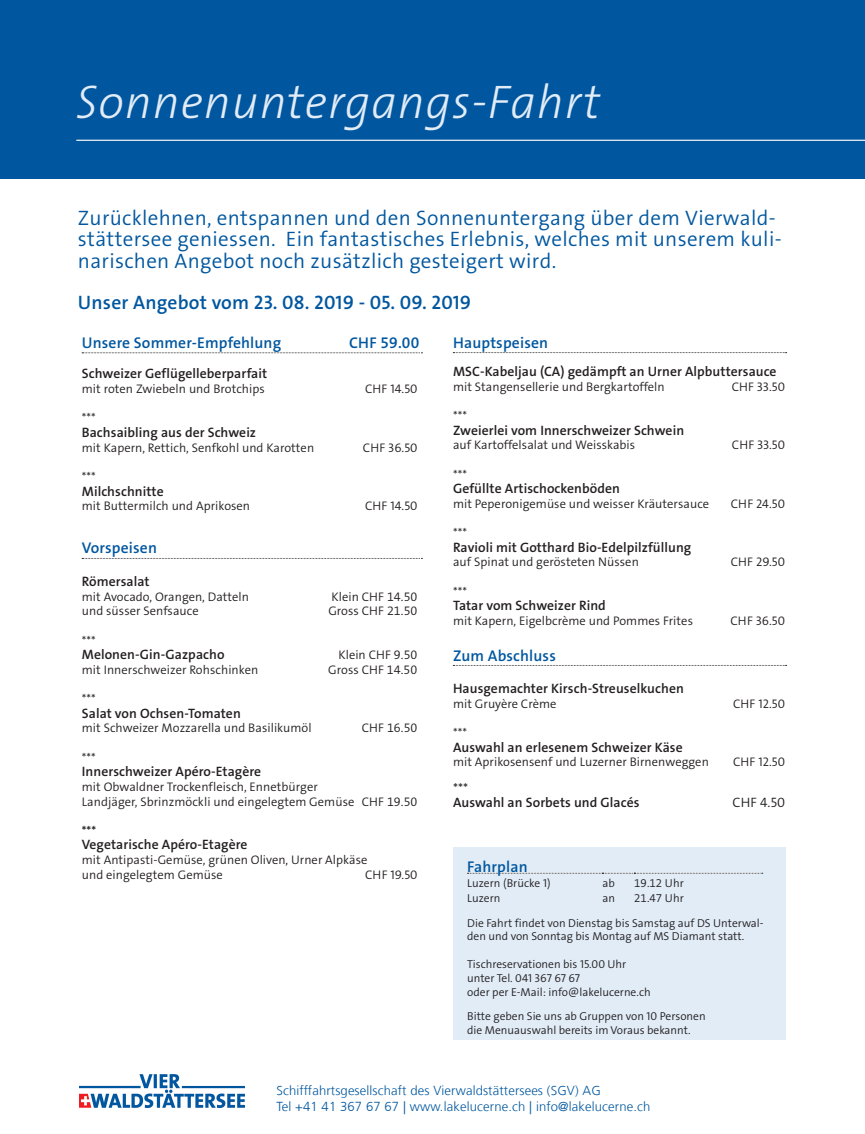
<style>
.page{position:relative;width:865px;height:1134px;background:#fff}
.page>*{position:absolute;margin:0;border:0;box-sizing:border-box;transform-origin:0 0}
.t1{font:italic 300 47.5px "The Sans Os F";letter-spacing:.02em;color:#e1ecf7}
.t2{font:300 21px/21.4px "The Sans Os F";letter-spacing:.015em;color:#01579f}
.t3{font:600 19.5px "The Sans Os F";letter-spacing:.01em;color:#01579f}
.t4{font:600 15.6px "The Sans Os F";letter-spacing:.01em;color:#01579f}
.t5{font:600 13.65px "The Sans Os F";letter-spacing:.005em;color:#231f20}
.t6{font:300 13.65px "The Sans Os F";color:#231f20}
.t7{font:300 13.05px/15.7px "Frutiger LT Com";letter-spacing:.01em;color:#01579f}
.t8{font:300 12.5px/14.7px "The Sans Os F";letter-spacing:.005em;color:#231f20}
.t9{font:600 12.5px "The Sans Os F";color:#231f20}
.t10{font:300 11.5px/13.8px "The Sans Os F";color:#231f20}
</style>
<div class="page">
<div style="left:453px;top:848px;width:333px;height:192px;background:#e1ecf7"></div>
<svg style="left:467px;top:873px;width:295px;height:1px"></svg>
<div style="left:0;top:0;width:865px;height:178px;background:#01579f"></div>
<hr style="left:76px;top:140px;width:789px;height:1px;background:#fff">
<img style="left:80px;top:1074px;width:164px;height:33px">
<svg style="left:82px;top:353px;width:340px;height:1px"></svg>
<svg style="left:82px;top:558px;width:340px;height:1px"></svg>
<svg style="left:453px;top:352px;width:333px;height:1px"></svg>
<svg style="left:453px;top:665px;width:333px;height:1px"></svg>
<h1 class="t1" style="left:76px;top:72px;width:525px">Sonnenuntergangs-Fahrt</h1>
<h2 class="t2" style="left:78px;top:207px;width:705px">Zurücklehnen, entspannen und den Sonnenuntergang über dem Vierwald&shy;stättersee geniessen. Ein fantastisches Erlebnis, welches mit unserem kuli&shy;narischen Angebot noch zusätzlich gesteigert wird.</h2>
<h3 class="t3" style="left:78px;top:290px;width:395px">Unser Angebot vom 23. 08. 2019 - 05. 09. 2019</h3>
<p class="t4" style="left:82px;top:332px;width:201px">Unsere Sommer-Empfehlung</p>
<p class="t4" style="left:349px;top:332px;width:72px">CHF 59.00</p>
<p class="t5" style="left:82px;top:365px;width:187px">Schweizer Geflügelleberparfait</p>
<p class="t8" style="left:82px;top:382px;width:184px">mit roten Zwiebeln und Brotchips</p>
<p class="t8" style="left:365px;top:382px;width:54px">CHF 14.50</p>
<p class="t8" style="left:82px;top:411px;width:15px">***</p>
<p class="t5" style="left:82px;top:424px;width:176px">Bachsaibling aus der Schweiz</p>
<p class="t8" style="left:82px;top:440px;width:234px">mit Kapern, Rettich, Senfkohl und Karotten</p>
<p class="t8" style="left:363px;top:440px;width:56px">CHF 36.50</p>
<p class="t8" style="left:82px;top:469px;width:15px">***</p>
<p class="t5" style="left:82px;top:482px;width:83px">Milchschnitte</p>
<p class="t8" style="left:82px;top:499px;width:170px">mit Buttermilch und Aprikosen</p>
<p class="t8" style="left:365px;top:499px;width:54px">CHF 14.50</p>
<p class="t4" style="left:82px;top:538px;width:77px">Vorspeisen</p>
<p class="t5" style="left:82px;top:572px;width:69px">Römersalat</p>
<p class="t8" style="left:82px;top:589px;width:169px">mit Avocado, Orangen, Datteln</p>
<p class="t8" style="left:331px;top:589px;width:88px">Klein CHF 14.50</p>
<p class="t8" style="left:82px;top:604px;width:118px">und süsser Senfsauce</p>
<p class="t8" style="left:328px;top:604px;width:91px">Gross CHF 21.50</p>
<p class="t8" style="left:82px;top:633px;width:15px">***</p>
<p class="t5" style="left:82px;top:646px;width:144px">Melonen-Gin-Gazpacho</p>
<p class="t8" style="left:338px;top:648px;width:81px">Klein CHF 9.50</p>
<p class="t8" style="left:82px;top:662px;width:178px">mit Innerschweizer Rohschinken</p>
<p class="t8" style="left:328px;top:662px;width:91px">Gross CHF 14.50</p>
<p class="t8" style="left:82px;top:692px;width:15px">***</p>
<p class="t5" style="left:82px;top:704px;width:160px">Salat von Ochsen-Tomaten</p>
<p class="t8" style="left:82px;top:721px;width:231px">mit Schweizer Mozzarella und Basilikumöl</p>
<p class="t8" style="left:362px;top:721px;width:57px">CHF 16.50</p>
<p class="t8" style="left:82px;top:750px;width:15px">***</p>
<p class="t5" style="left:82px;top:763px;width:181px">Innerschweizer Apéro-Etagère</p>
<p class="t8" style="left:82px;top:779px;width:337px">mit Obwaldner Trockenfleisch, Ennetbürger<br>Landjäger, Sbrinzmöckli und eingelegtem Gemüse CHF 19.50</p>
<p class="t9" style="left:82px;top:822px;width:16px">***</p>
<p class="t5" style="left:82px;top:836px;width:167px">Vegetarische Apéro-Etagère</p>
<p class="t8" style="left:82px;top:853px;width:287px">mit Antipasti-Gemüse, grünen Oliven, Urner Alpkäse und eingelegtem Gemüse</p>
<p class="t8" style="left:365px;top:867px;width:54px">CHF 19.50</p>
<p class="t4" style="left:453px;top:332px;width:97px">Hauptspeisen</p>
<p class="t5" style="left:453px;top:363px;width:325px">MSC-Kabeljau (CA) gedämpft an Urner Alpbuttersauce</p>
<p class="t8" style="left:453px;top:379px;width:213px">mit Stangensellerie und Bergkartoffeln</p>
<p class="t8" style="left:731px;top:379px;width:55px">CHF 33.50</p>
<p class="t8" style="left:453px;top:408px;width:15px">***</p>
<p class="t5" style="left:453px;top:421px;width:233px">Zweierlei vom Innerschweizer Schwein</p>
<p class="t8" style="left:453px;top:438px;width:184px">auf Kartoffelsalat und Weisskabis</p>
<p class="t8" style="left:732px;top:438px;width:55px">CHF 33.50</p>
<p class="t8" style="left:453px;top:467px;width:15px">***</p>
<p class="t5" style="left:453px;top:480px;width:168px">Gefüllte Artischockenböden</p>
<p class="t8" style="left:453px;top:496px;width:258px">mit Peperonigemüse und weisser Kräutersauce</p>
<p class="t8" style="left:731px;top:496px;width:56px">CHF 24.50</p>
<p class="t8" style="left:453px;top:526px;width:15px">***</p>
<p class="t5" style="left:453px;top:538px;width:240px">Ravioli mit Gotthard Bio-Edelpilzfüllung</p>
<p class="t8" style="left:453px;top:555px;width:187px">auf Spinat und gerösteten Nüssen</p>
<p class="t8" style="left:730px;top:555px;width:56px">CHF 29.50</p>
<p class="t8" style="left:453px;top:584px;width:15px">***</p>
<p class="t5" style="left:453px;top:597px;width:154px">Tatar vom Schweizer Rind</p>
<p class="t8" style="left:453px;top:613px;width:241px">mit Kapern, Eigelbcrème und Pommes Frites</p>
<p class="t8" style="left:730px;top:613px;width:56px">CHF 36.50</p>
<p class="t4" style="left:453px;top:645px;width:104px">Zum Abschluss</p>
<p class="t5" style="left:453px;top:679px;width:232px">Hausgemachter Kirsch-Streuselkuchen</p>
<p class="t8" style="left:453px;top:696px;width:105px">mit Gruyère Crème</p>
<p class="t8" style="left:733px;top:696px;width:53px">CHF 12.50</p>
<p class="t8" style="left:453px;top:725px;width:15px">***</p>
<p class="t5" style="left:453px;top:738px;width:231px">Auswahl an erlesenem Schweizer Käse</p>
<p class="t8" style="left:453px;top:755px;width:257px">mit Aprikosensenf und Luzerner Birnenweggen</p>
<p class="t8" style="left:733px;top:755px;width:53px">CHF 12.50</p>
<p class="t6" style="left:453px;top:780px;width:17px">***</p>
<p class="t5" style="left:453px;top:794px;width:188px">Auswahl an Sorbets und Glacés</p>
<p class="t6" style="left:732px;top:794px;width:54px">CHF 4.50</p>
<p class="t4" style="left:467px;top:856px;width:62px">Fahrplan</p>
<p class="t10" style="left:467px;top:876px;width:85px">Luzern (Brücke 1)</p>
<p class="t10" style="left:602px;top:876px;width:14px">ab</p>
<p class="t10" style="left:634px;top:876px;width:51px">19.12 Uhr</p>
<p class="t10" style="left:467px;top:891px;width:35px">Luzern</p>
<p class="t10" style="left:602px;top:891px;width:14px">an</p>
<p class="t10" style="left:467px;top:886px;width:298px;line-height:24.6px;text-indent:167px">21.47 Uhr<br>Die Fahrt findet von Dienstag bis Samstag auf DS Unterwal-</p>
<p class="t10" style="left:467px;top:930px;width:278px">den und von Sonntag bis Montag auf MS Diamant statt.</p>
<p class="t10" style="left:467px;top:957px;width:185px">Tischreservationen bis 15.00 Uhr unter Tel. 041 367 67 67<br>oder per E-Mail: info@lakelucerne.ch</p>
<p class="t10" style="left:467px;top:1009px;width:240px">Bitte geben Sie uns ab Gruppen von 10 Personen die Menuauswahl bereits im Voraus bekannt.</p>
<p class="t7" style="left:276px;top:1083px;width:375px">Schifffahrtsgesellschaft des Vierwaldstättersees (SGV) AG<br>Tel +41 41 367 67 67 | www.lakelucerne.ch | info@lakelucerne.ch</p>
</div>
